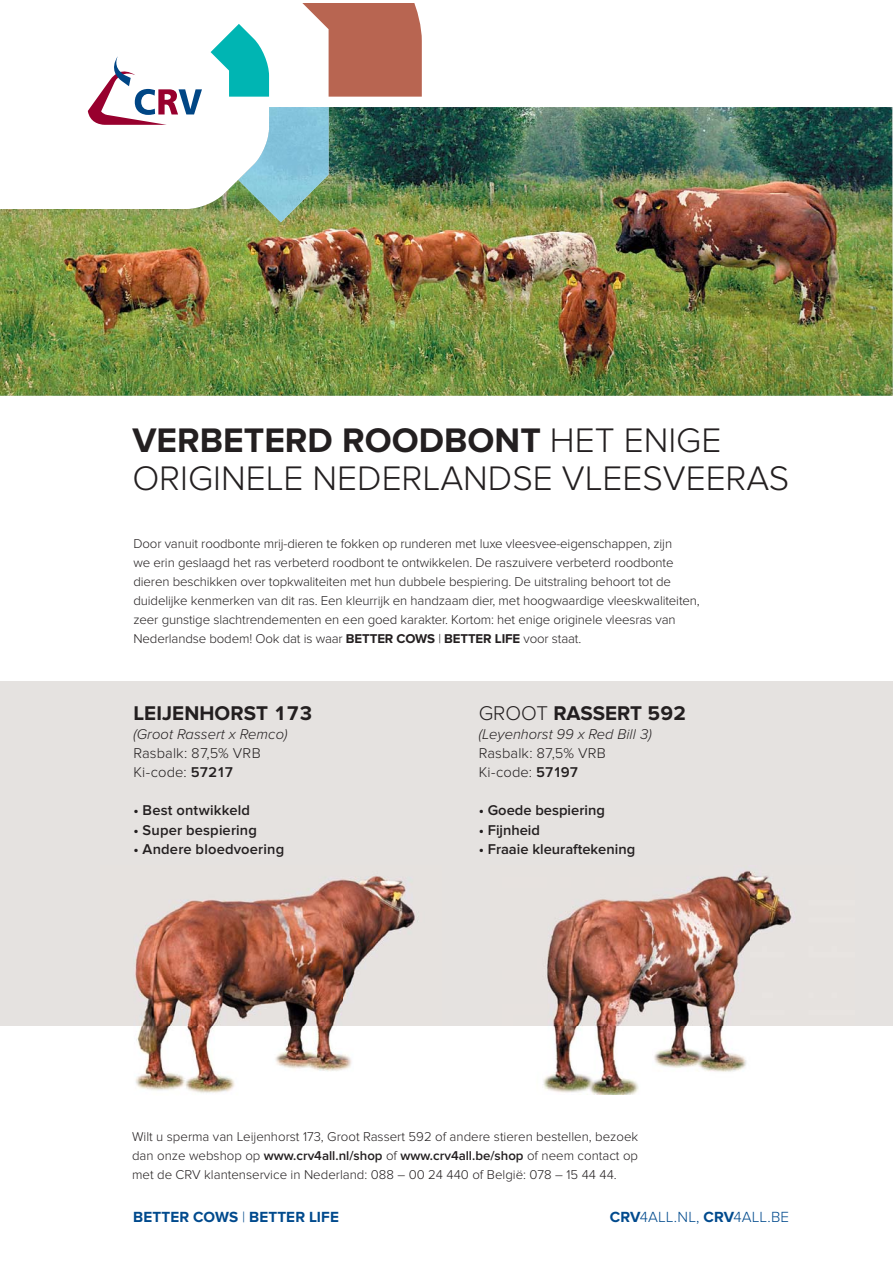
<style>
.page{position:relative;width:893px;height:1263px;background:#fff}
.page>*{position:absolute;margin:0;border:0;box-sizing:border-box;transform-origin:0 0}
.t1{font:300 35.25px/38.2px "Proxima Nova";color:#231f20}
.t2{font:700 20.55px "Proxima Nova";letter-spacing:.005em;color:#231f20}
.t3{font:700 15.3px "Proxima Nova";letter-spacing:.01em;color:#004a8d}
.t4{font:300 15.3px "Proxima Nova";letter-spacing:.01em;color:#004a8d}
.t5{font:600 14.7px "Proxima Nova";color:#231f20}
.t6{font:300 14.7px/19.2px "Proxima Nova";letter-spacing:.01em;color:#231f20}
.t7{font:italic 300 14.7px "Proxima Nova";color:#231f20}
.t8{font:300 13.2px/19px "Proxima Nova";letter-spacing:-.01em;color:#231f20}
.s1{font-weight:700}
.s2{font-weight:600}
.s3{font-weight:300}
</style>
<div class="page">
<div style="left:0;top:682px;width:893px;height:344px;background:#e5e2e0"></div>
<img style="left:0;top:107px;width:893px;height:289px">
<svg style="left:211px;top:24px;width:58px;height:73px"></svg>
<img style="left:238px;top:107px;width:91px;height:115px">
<svg style="left:88px;top:56px;width:114px;height:69px"></svg>
<svg style="left:303px;top:4px;width:119px;height:93px"></svg>
<img style="left:135px;top:876px;width:280px;height:217px">
<img style="left:543px;top:871px;width:249px;height:223px">
<h1 class="t1" style="left:132px;top:423px;width:658px"><span class="s1">VERBETERD ROODBONT</span> HET ENIGE<br>ORIGINELE NEDERLANDSE VLEESVEERAS</h1>
<p class="t8" style="left:133px;top:535px;width:568px">Door vanuit roodbonte mrij-dieren te fokken op runderen met luxe vleesvee-eigenschappen, zijn<br>we erin geslaagd het ras verbeterd roodbont te ontwikkelen. De raszuivere verbeterd roodbonte dieren beschikken over topkwaliteiten met hun dubbele bespiering. De uitstraling behoort tot de duidelijke kenmerken van dit ras. Een kleurrijk en handzaam dier, met hoogwaardige vleeskwaliteiten, zeer gunstige slachtrendementen en een goed karakter. Kortom: het enige originele vleesras van Nederlandse bodem! Ook dat is waar <span class="s1">BETTER COWS</span> | <span class="s1">BETTER LIFE</span> voor staat.</p>
<h2 class="t2" style="left:133px;top:706px;width:180px">LEIJENHORST 173</h2>
<p class="t7" style="left:133px;top:725px;width:156px">(Groot Rassert x Remco)</p>
<p class="t6" style="left:133px;top:744px;width:129px">Rasbalk: 87,5% VRB<br>Ki-code: <span class="s2">57217</span></p>
<p class="t5" style="left:133px;top:805px;width:118px">• Best ontwikkeld</p>
<p class="t5" style="left:133px;top:824px;width:125px">• Super bespiering</p>
<p class="t5" style="left:133px;top:843px;width:152px">• Andere bloedvoering</p>
<h2 class="t2" style="left:479px;top:706px;width:209px"><span class="s3">GROOT</span> RASSERT 592</h2>
<p class="t7" style="left:479px;top:725px;width:174px">(Leyenhorst 99 x Red Bill 3)</p>
<p class="t6" style="left:479px;top:744px;width:129px">Rasbalk: 87,5% VRB<br>Ki-code: <span class="s2">57197</span></p>
<p class="t5" style="left:479px;top:805px;width:128px">• Goede bespiering</p>
<p class="t5" style="left:479px;top:824px;width:63px">• Fijnheid</p>
<p class="t5" style="left:479px;top:843px;width:158px">• Fraaie kleuraftekening</p>
<p class="t8" style="left:132px;top:1127px;width:508px;text-align:justify">Wilt u sperma van Leijenhorst 173, Groot Rassert 592 of andere stieren bestellen, bezoek dan onze webshop op <span class="s2">www.crv4all.nl/shop</span> of <span class="s2">www.crv4all.be/shop</span> of neem contact op met de CRV klantenservice in Nederland: 088 – 00 24 440 of België: 078 – 15 44 44.</p>
<p class="t3" style="left:133px;top:1211px;width:207px">BETTER COWS <span class="s3">|</span> BETTER LIFE</p>
<p class="t4" style="left:610px;top:1211px;width:181px"><span class="s1">CRV</span>4ALL.NL, <span class="s1">CRV</span>4ALL.BE</p>
</div>
